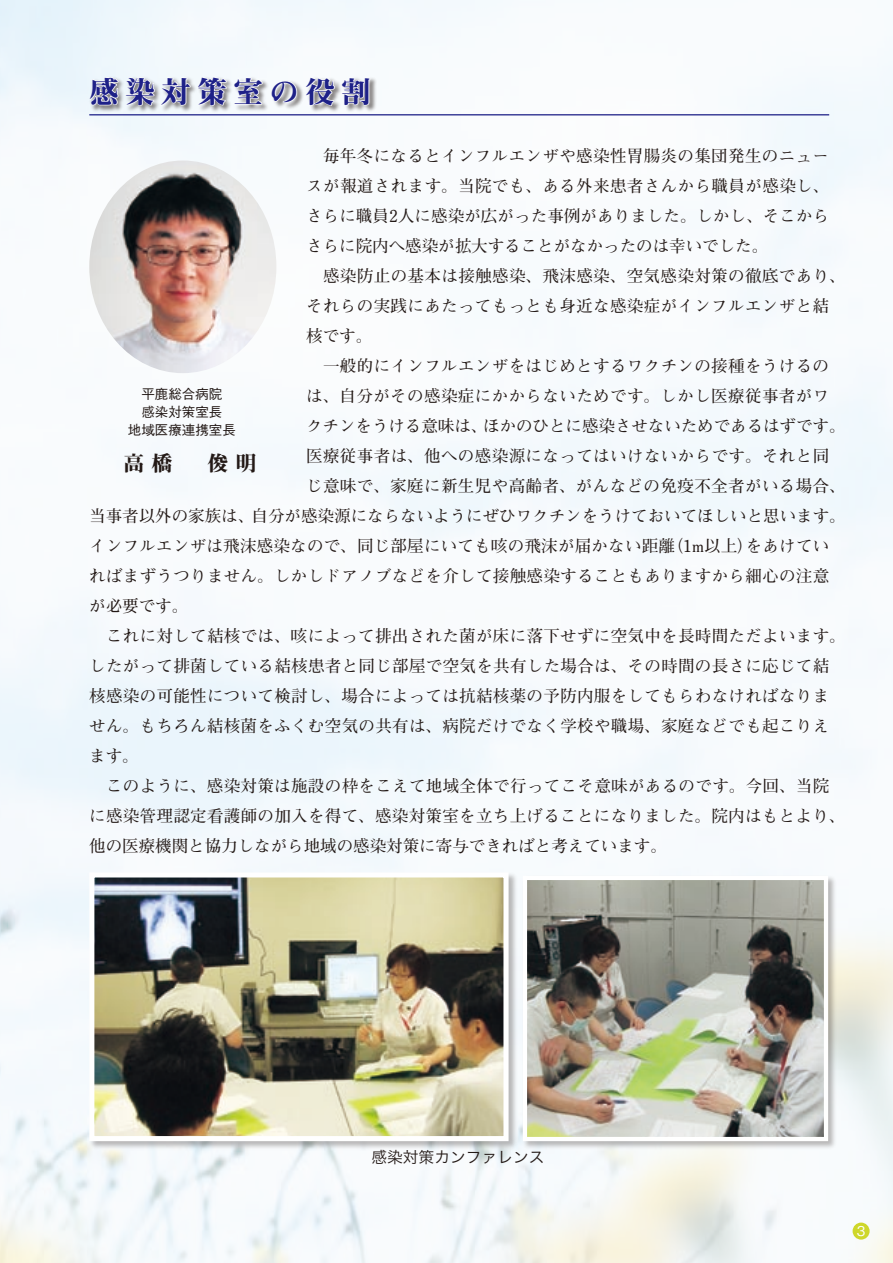
<style>
.page{position:relative;width:893px;height:1263px;background:#fff}
.page>*{position:absolute;margin:0;border:0;box-sizing:border-box;transform-origin:0 0}
.t1{font:30px "Midashi Min Pro MA31";letter-spacing:.2em;color:#1e2188}
.t2{font:21px "Midashi Min Pro MA31";color:#231916}
.t3{font:700 16.5px "Futo Min A101 Pro";letter-spacing:.02em;color:#231916}
.t4{font:700 16.5px "Futo Min A101 Pro";color:#231916}
.t5{font:15.75px "Hira Kaku Pro W3";color:#231916}
.t6{font:500 13.5px/18px "Gothic BBB Pro";color:#231916;text-align:center}
</style>
<div class="page">
<img style="left:0;top:0;width:893px;height:1263px">
<div style="left:853px;top:1222px;width:17px;height:17px;background:#ced72a;border-radius:50%"></div>
<div style="left:89px;top:76px;width:288px;height:37px;background:#231916;opacity:.55"></div>
<svg style="left:89px;top:76px;width:138px;height:57px"></svg>
<svg style="left:233px;top:77px;width:30px;height:28px"></svg>
<svg style="left:271px;top:80px;width:27px;height:23px"></svg>
<svg style="left:305px;top:76px;width:66px;height:63px"></svg>
<hr style="left:89px;top:114px;width:740px;height:1px;background:#1e2188">
<div style="left:88px;top:871px;width:430px;height:280px;background:#231916;opacity:.3"></div>
<img style="left:95px;top:878px;width:408px;height:257px">
<div style="left:89px;top:872px;width:420px;height:269px;border:5px solid #fff"></div>
<div style="left:522px;top:875px;width:316px;height:276px;background:#231916;opacity:.3"></div>
<img style="left:528px;top:881px;width:295px;height:255px">
<div style="left:523px;top:876px;width:305px;height:265px;border:4px solid #fff"></div>
<img style="left:89px;top:161px;width:187px;height:212px;border-radius:50%">
<h1 class="t1" style="left:89px;top:69px;width:284px">感染対策室の役割</h1>
<p class="t3" style="left:306px;top:143px;width:524px">　毎年冬になるとインフルエンザや感染性胃腸炎の集団発生のニュー</p>
<p class="t3" style="left:306px;top:173px;width:525px">スが報道されます。当院でも、ある外来患者さんから職員が感染し、</p>
<p class="t3" style="left:306px;top:203px;width:525px">さらに職員2人に感染が広がった事例がありました。しかし、そこから</p>
<p class="t4" style="left:306px;top:233px;width:463px">さらに院内へ感染が拡大することがなかったのは幸いでした。</p>
<p class="t3" style="left:306px;top:263px;width:541px">　感染防止の基本は接触感染、飛沫感染、空気感染対策の徹底であり、</p>
<p class="t3" style="left:306px;top:293px;width:524px">それらの実践にあたってもっとも身近な感染症がインフルエンザと結</p>
<p class="t3" style="left:306px;top:323px;width:67px">核です。</p>
<p class="t3" style="left:306px;top:353px;width:524px">　一般的にインフルエンザをはじめとするワクチンの接種をうけるの</p>
<p class="t3" style="left:306px;top:383px;width:525px">は、自分がその感染症にかからないためです。しかし医療従事者がワ</p>
<p class="t4" style="left:306px;top:413px;width:541px">クチンをうける意味は、ほかのひとに感染させないためであるはずです。</p>
<p class="t3" style="left:306px;top:443px;width:525px">医療従事者は、他への感染源になってはいけないからです。それと同</p>
<p class="t3" style="left:306px;top:473px;width:541px">じ意味で、家庭に新生児や高齢者、がんなどの免疫不全者がいる場合、</p>
<p class="t4" style="left:89px;top:503px;width:758px">当事者以外の家族は、自分が感染源にならないようにぜひワクチンをうけておいてほしいと思います。</p>
<p class="t3" style="left:89px;top:533px;width:741px">インフルエンザは飛沫感染なので、同じ部屋にいても咳の飛沫が届かない距離（1m以上）をあけてい</p>
<p class="t3" style="left:89px;top:563px;width:741px">ればまずうつりません。しかしドアノブなどを介して接触感染することもありますから細心の注意</p>
<p class="t3" style="left:89px;top:593px;width:100px">が必要です。</p>
<p class="t3" style="left:89px;top:623px;width:758px">　これに対して結核では、咳によって排出された菌が床に落下せずに空気中を長時間ただよいます。</p>
<p class="t3" style="left:89px;top:653px;width:741px">したがって排菌している結核患者と同じ部屋で空気を共有した場合は、その時間の長さに応じて結</p>
<p class="t3" style="left:89px;top:683px;width:741px">核感染の可能性について検討し、場合によっては抗結核薬の予防内服をしてもらわなければなりま</p>
<p class="t3" style="left:89px;top:713px;width:741px">せん。もちろん結核菌をふくむ空気の共有は、病院だけでなく学校や職場、家庭などでも起こりえ</p>
<p class="t3" style="left:89px;top:743px;width:51px">ます。</p>
<p class="t3" style="left:89px;top:773px;width:741px">　このように、感染対策は施設の枠をこえて地域全体で行ってこそ意味があるのです。今回、当院</p>
<p class="t3" style="left:89px;top:803px;width:758px">に感染管理認定看護師の加入を得て、感染対策室を立ち上げることになりました。院内はもとより、</p>
<p class="t4" style="left:89px;top:833px;width:579px">他の医療機関と協力しながら地域の感染対策に寄与できればと考えています。</p>
<p class="t6" style="left:128px;top:383px;width:109px">平鹿総合病院<br>感染対策室長<br>地域医療連携室長</p>
<p class="t2" style="left:124px;top:447px;width:134px">高橋　俊明</p>
<p class="t5" style="left:371px;top:1143px;width:175px">感染対策カンファレンス</p>
</div>
